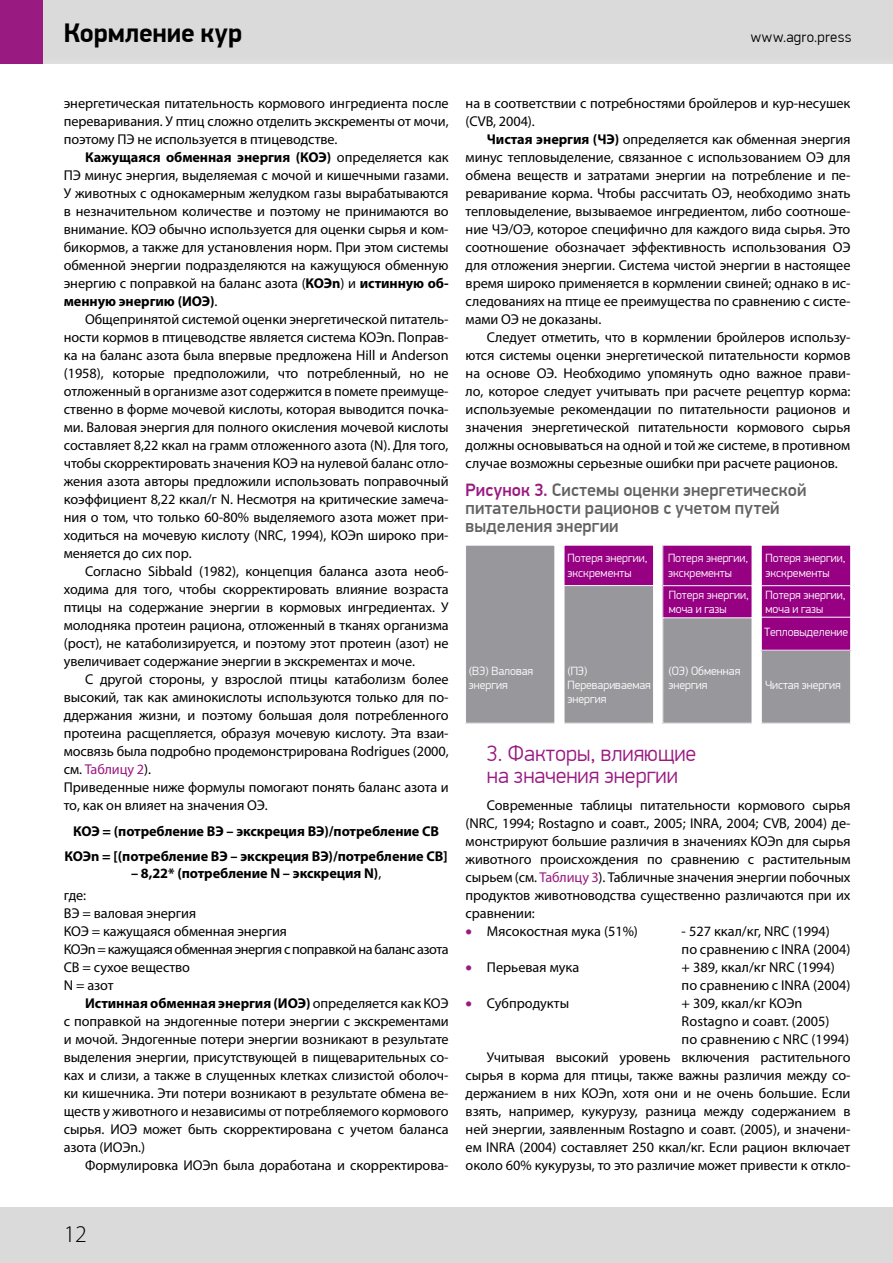
<style>
.page{position:relative;width:893px;height:1263px;background:#fff}
.page>*{position:absolute;margin:0;border:0;box-sizing:border-box;transform-origin:0 0}
.t1{font:700 27px "PF Din Display Pro";letter-spacing:-.01em;color:#000}
.t2{font:300 24px "Myriad Pro";color:#000}
.t3{font:300 22.5px/22.5px "PF Din Display Pro";color:#991a81}
.t4{font:500 18px/18px "PF Din Display Pro";letter-spacing:.005em;color:#646363}
.t5{font:300 15px "PF Din Display Pro";letter-spacing:.025em;color:#000}
.t6{font:14.25px/18px "Myriad Pro";letter-spacing:-.005em;color:#000;text-align:justify}
.t7{font:700 14.25px/25.7px "Myriad Pro";letter-spacing:-.005em;color:#000;text-align:center}
.t8{font:300 12px/14.4px "PF Din Display Pro";color:#fff}
.s1{font-weight:700}
.s2{color:#991a81}
.s3{font-weight:400}
</style>
<div class="page">
<div style="left:0;top:1208px;width:893px;height:55px;background:#dadada"></div>
<div style="left:0;top:0;width:893px;height:64px;background:#dadada"></div>
<div style="left:0;top:0;width:43px;height:64px;background:#991a81"></div>
<div style="left:466px;top:545px;width:89px;height:178px;background:#98989c"></div>
<div style="left:465px;top:545px;width:90px;height:179px;border:1px solid #fff"></div>
<div style="left:761px;top:545px;width:90px;height:178px;background:#98989c"></div>
<div style="left:761px;top:545px;width:90px;height:179px;border:1px solid #fff"></div>
<div style="left:761px;top:545px;width:90px;height:41px;background:#980084"></div>
<div style="left:761px;top:545px;width:90px;height:41px;border:1px solid #fff"></div>
<div style="left:761px;top:586px;width:90px;height:32px;background:#980084"></div>
<div style="left:761px;top:585px;width:90px;height:33px;border:1px solid #fff"></div>
<div style="left:761px;top:617px;width:90px;height:33px;background:#980084"></div>
<div style="left:663px;top:545px;width:89px;height:178px;background:#98989c"></div>
<div style="left:662px;top:545px;width:90px;height:179px;border:1px solid #fff"></div>
<div style="left:663px;top:545px;width:89px;height:41px;background:#980084"></div>
<div style="left:663px;top:586px;width:89px;height:32px;background:#980084"></div>
<div style="left:662px;top:585px;width:90px;height:33px;border:1px solid #fff"></div>
<div style="left:564px;top:545px;width:89px;height:178px;background:#98989c"></div>
<div style="left:564px;top:545px;width:90px;height:179px;border:1px solid #fff"></div>
<div style="left:564px;top:545px;width:89px;height:41px;background:#980084"></div>
<div style="left:564px;top:545px;width:90px;height:41px;border:1px solid #fff"></div>
<h1 class="t1" style="left:64px;top:17px;width:180px">Кормление кур</h1>
<p class="t5" style="left:751px;top:28px;width:102px">www.agro.press</p>
<p class="t6" style="left:64px;top:94px;width:386px">энергетическая питательность кормового ингредиента после переваривания. У птиц сложно отделить экскременты от мочи, поэтому ПЭ не используется в птицеводстве.</p>
<p class="t6" style="left:64px;top:148px;width:386px;text-indent:21px"><span class="s1">Кажущаяся обменная энергия (КОЭ)</span> определяется как ПЭ минус энергия, выделяемая с мочой и кишечными газами.<br>У животных с однокамерным желудком газы вырабатываются в незначительном количестве и поэтому не принимаются во внимание. КОЭ обычно используется для оценки сырья и ком&shy;бикормов, а также для установления норм. При этом системы обменной энергии подразделяются на кажущуюся обменную энергию с поправкой на баланс азота (<span class="s1">КОЭn</span>) и <span class="s1">истинную об&shy;менную энергию (ИОЭ)</span>.</p>
<p class="t6" style="left:64px;top:310px;width:386px;text-indent:21px">Общепринятой системой оценки энергетической питатель&shy;ности кормов в птицеводстве является система КОЭn. Поправ&shy;ка на баланс азота была впервые предложена Hill и Anderson (1958), которые предположили, что потребленный, но не отложенный в организме азот содержится в помете преимуще&shy;ственно в форме мочевой кислоты, которая выводится почка&shy;ми. Валовая энергия для полного окисления мочевой кислоты составляет 8,22 ккал на грамм отложенного азота (N). Для того, чтобы скорректировать значения КОЭ на нулевой баланс отло&shy;жения азота авторы предложили использовать поправочный коэффициент 8,22 ккал/г N. Несмотря на критические замеча&shy;ния о том, что только 60-80% выделяемого азота может при&shy;ходиться на мочевую кислоту (NRC, 1994), КОЭn широко при&shy;меняется до сих пор.</p>
<p class="t6" style="left:64px;top:562px;width:386px;text-indent:21px">Согласно Sibbald (1982), концепция баланса азота необ&shy;ходима для того, чтобы скорректировать влияние возраста птицы на содержание энергии в кормовых ингредиентах. У молодняка протеин рациона, отложенный в тканях организма (рост), не катаболизируется, и поэтому этот протеин (азот) не увеличивает содержание энергии в экскрементах и моче.</p>
<p class="t6" style="left:64px;top:670px;width:386px;text-align:left;text-indent:21px">С другой стороны, у взрослой птицы катаболизм более высокий, так как аминокислоты используются только для по&shy;ддержания жизни, и поэтому большая доля потребленного протеина расщепляется, образуя мочевую кислоту. Эта взаи&shy;мосвязь была подробно продемонстрирована Rodrigues (2000, см. <span class="s2">Таблицу 2</span>).<br>Приведенные ниже формулы помогают понять баланс азота и то, как он влияет на значения ОЭ.</p>
<p class="t7" style="left:65px;top:817px;width:385px">КОЭ = (потребление ВЭ – экскреция ВЭ)/потребление СВ<br>КОЭn = [(потребление ВЭ – экскреция ВЭ)/потребление СВ]</p>
<p class="t7" style="left:131px;top:860px;width:252px">– 8,22* (потребление N – экскреция N)<span class="s3">,</span></p>
<p class="t6" style="left:64px;top:886px;width:386px;text-align:left">где:<br>ВЭ = валовая энергия<br>КОЭ = кажущаяся обменная энергия<br>КОЭn = кажущаяся обменная энергия с поправкой на баланс азота<br>СВ = сухое вещество<br>N = азот</p>
<p class="t6" style="left:64px;top:994px;width:386px;text-indent:21px"><span class="s1">Истинная обменная энергия (ИОЭ)</span> определяется как КОЭ с поправкой на эндогенные потери энергии с экскрементами и мочой. Эндогенные потери энергии возникают в результате выделения энергии, присутствующей в пищеварительных со&shy;ках и слизи, а также в слущенных клетках слизистой оболоч&shy;ки кишечника. Эти потери возникают в результате обмена ве&shy;ществ у животного и независимы от потребляемого кормового сырья. ИОЭ может быть скорректирована с учетом баланса азота (ИОЭn.)</p>
<p class="t6" style="left:85px;top:1156px;width:365px">Формулировка ИОЭn была доработана и скорректирова-</p>
<p class="t6" style="left:466px;top:94px;width:386px">на в соответствии с потребностями бройлеров и кур-несушек (CVB, 2004).</p>
<p class="t6" style="left:466px;top:130px;width:386px;text-indent:21px"><span class="s1">Чистая энергия (ЧЭ)</span> определяется как обменная энергия минус тепловыделение, связанное с использованием ОЭ для обмена веществ и затратами энергии на потребление и пе&shy;реваривание корма. Чтобы рассчитать ОЭ, необходимо знать тепловыделение, вызываемое ингредиентом, либо соотноше&shy;ние ЧЭ/ОЭ, которое специфично для каждого вида сырья. Это соотношение обозначает эффективность использования ОЭ для отложения энергии. Система чистой энергии в настоящее время широко применяется в кормлении свиней; однако в ис&shy;следованиях на птице ее преимущества по сравнению с систе&shy;мами ОЭ не доказаны.</p>
<p class="t6" style="left:466px;top:328px;width:386px;text-indent:21px">Следует отметить, что в кормлении бройлеров использу&shy;ются системы оценки энергетической питательности кормов на основе ОЭ. Необходимо упомянуть одно важное прави&shy;ло, которое следует учитывать при расчете рецептур корма: используемые рекомендации по питательности рационов и значения энергетической питательности кормового сырья должны основываться на одной и той же системе, в противном случае возможны серьезные ошибки при расчете рационов.</p>
<p class="t4" style="left:466px;top:482px;width:342px"><span class="s2">Рисунок 3.</span> Системы оценки энергетической питательности рационов с учетом путей выделения энергии</p>
<p class="t8" style="left:567px;top:551px;width:81px">Потеря энергии, экскременты</p>
<p class="t8" style="left:668px;top:551px;width:81px">Потеря энергии, экскременты</p>
<p class="t8" style="left:765px;top:551px;width:81px">Потеря энергии, экскременты</p>
<p class="t8" style="left:669px;top:587px;width:81px">Потеря энергии, моча и газы</p>
<p class="t8" style="left:765px;top:587px;width:81px">Потеря энергии, моча и газы</p>
<p class="t8" style="left:764px;top:625px;width:86px">Тепловыделение</p>
<p class="t8" style="left:469px;top:663px;width:66px">(ВЭ) Валовая энергия</p>
<p class="t8" style="left:567px;top:663px;width:85px">(ПЭ)<br>Перевариваемая энергия</p>
<p class="t8" style="left:668px;top:663px;width:73px">(ОЭ) Обменная энергия</p>
<p class="t8" style="left:765px;top:678px;width:77px">Чистая энергия</p>
<h3 class="t3" style="left:487px;top:742px;width:211px">3. Факторы, влияющие на значения энергии</h3>
<p class="t6" style="left:466px;top:796px;width:386px;text-indent:21px">Современные таблицы питательности кормового сырья (NRC, 1994; Rostagno и соавт., 2005; INRA, 2004; CVB, 2004) де&shy;монстрируют большие различия в значениях КОЭn для сырья животного происхождения по сравнению с растительным сырьем (см. <span class="s2">Таблицу 3</span>). Табличные значения энергии побочных продуктов животноводства существенно различаются при их сравнении:</p>
<p class="t6" style="left:466px;top:922px;width:174px"><span class="s2">•</span> Мясокостная мука (51%)</p>
<p class="t6" style="left:682px;top:922px;width:170px">- 527 ккал/кг, NRC (1994)<br>по сравнению с INRA (2004)</p>
<p class="t6" style="left:466px;top:958px;width:115px"><span class="s2">•</span> Перьевая мука</p>
<p class="t6" style="left:682px;top:958px;width:170px">+ 389, ккал/кг NRC (1994) по сравнению с INRA (2004)</p>
<p class="t6" style="left:466px;top:994px;width:105px"><span class="s2">•</span> Субпродукты</p>
<p class="t6" style="left:682px;top:994px;width:122px">+ 309, ккал/кг КОЭn</p>
<p class="t6" style="left:682px;top:1012px;width:150px">Rostagno и соавт. (2005)</p>
<p class="t6" style="left:682px;top:1030px;width:169px">по сравнению с NRC (1994)</p>
<p class="t6" style="left:487px;top:1048px;width:365px">Учитывая высокий уровень включения растительного</p>
<p class="t6" style="left:466px;top:1066px;width:386px">сырья в корма для птицы, также важны различия между со-</p>
<p class="t6" style="left:466px;top:1084px;width:386px">держанием в них КОЭn, хотя они и не очень большие. Если</p>
<p class="t6" style="left:466px;top:1102px;width:386px">взять, например, кукурузу, разница между содержанием в</p>
<p class="t6" style="left:466px;top:1120px;width:386px">ней энергии, заявленным Rostagno и соавт. (2005), и значени-</p>
<p class="t6" style="left:466px;top:1138px;width:386px">ем INRA (2004) составляет 250 ккал/кг. Если рацион включает</p>
<p class="t6" style="left:466px;top:1156px;width:386px">около 60% кукурузы, то это различие может привести к откло-</p>
<h2 class="t2" style="left:64px;top:1219px;width:25px">12</h2>
</div>
